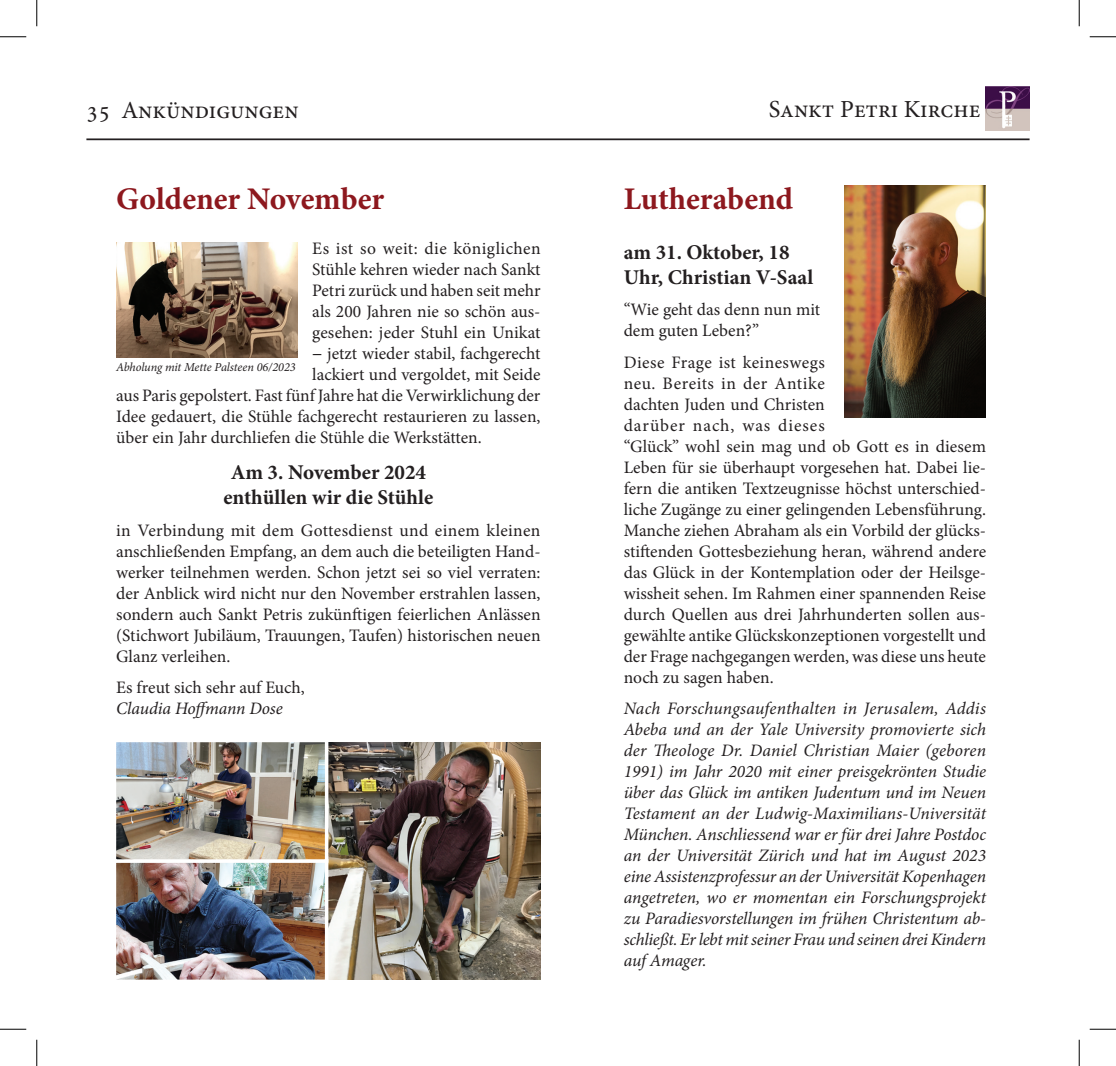
<style>
.page{position:relative;width:1116px;height:1066px;background:#fff}
.page>*{position:absolute;margin:0;border:0;box-sizing:border-box;transform-origin:0 0}
.t1{font:700 31.5px "Minion Pro";letter-spacing:-.005em;color:#8d181e}
.t2{font:24.5px "Minion Pro";color:#231f20}
.t3{font:700 21px/25.2px "Minion Pro";color:#231f20}
.t4{font:17.5px/21px "Minion Pro";color:#231f20}
.t5{font:italic 17.5px/21px "Minion Pro";letter-spacing:-.015em;color:#231f20;text-align:justify}
.t6{font:italic 12.25px "Minion Pro";letter-spacing:-.01em;color:#231f20}
.s1{font-weight:700}
</style>
<div class="page">
<hr style="left:86px;top:138px;width:943px;height:2px;background:#231f20">
<img style="left:985px;top:86px;width:44px;height:44px">
<img style="left:330px;top:742px;width:210px;height:237px">
<img style="left:844px;top:186px;width:141px;height:231px">
<img style="left:116px;top:742px;width:214px;height:238px">
<img style="left:116px;top:242px;width:181px;height:116px">
<svg style="left:0;top:36px;width:26px;height:1px"></svg>
<svg style="left:1089px;top:36px;width:26px;height:1px"></svg>
<svg style="left:0;top:1029px;width:26px;height:1px"></svg>
<svg style="left:1089px;top:1029px;width:26px;height:1px"></svg>
<svg style="left:36px;top:0;width:1px;height:26px"></svg>
<svg style="left:36px;top:1039px;width:1px;height:27px"></svg>
<svg style="left:1078px;top:0;width:1px;height:26px"></svg>
<svg style="left:1078px;top:1039px;width:1px;height:27px"></svg>
<h2 class="t2" style="left:86px;top:94px;width:214px">35 Ankündigungen</h2>
<h2 class="t2" style="left:768px;top:92px;width:213px">Sankt Petri Kirche</h2>
<h1 class="t1" style="left:116px;top:176px;width:269px">Goldener November</h1>
<p class="t4" style="left:312px;top:238px;width:230px">Es ist so weit: die königlichen</p>
<p class="t4" style="left:312px;top:259px;width:230px">Stühle kehren wieder nach Sankt</p>
<p class="t4" style="left:312px;top:280px;width:230px">Petri zurück und haben seit mehr</p>
<p class="t4" style="left:312px;top:301px;width:230px">als 200 Jahren nie so schön aus-</p>
<p class="t4" style="left:312px;top:322px;width:230px">gesehen: jeder Stuhl ein Unikat</p>
<p class="t4" style="left:312px;top:343px;width:230px"><span class="s1">−</span> jetzt wieder stabil, fachgerecht</p>
<p class="t4" style="left:312px;top:364px;width:230px">lackiert und vergoldet, mit Seide</p>
<p class="t4" style="left:116px;top:385px;width:426px">aus Paris gepolstert. Fast fünf Jahre hat die Verwirklichung der</p>
<p class="t4" style="left:116px;top:406px;width:426px">Idee gedauert, die Stühle fachgerecht restaurieren zu lassen,</p>
<p class="t4" style="left:116px;top:427px;width:367px">über ein Jahr durchliefen die Stühle die Werkstätten.</p>
<p class="t3" style="left:223px;top:459px;width:211px;text-align:center">Am 3. November 2024 enthüllen wir die Stühle</p>
<p class="t4" style="left:116px;top:519px;width:426px;text-align:justify">in Verbindung mit dem Gottesdienst und einem kleinen anschließenden Empfang, an dem auch die beteiligten Hand&shy;werker teilnehmen werden. Schon jetzt sei so viel verraten: der Anblick wird nicht nur den November erstrahlen lassen, sondern auch Sankt Petris zukünftigen feierlichen Anlässen (Stichwort Jubiläum, Trauungen, Taufen) historischen neuen Glanz verleihen.</p>
<p class="t4" style="left:116px;top:677px;width:190px">Es freut sich sehr auf Euch,</p>
<p class="t5" style="left:116px;top:698px;width:168px">Claudia Hoffmann Dose</p>
<p class="t6" style="left:116px;top:358px;width:181px">Abholung mit Mette Palsteen 06/2023</p>
<h1 class="t1" style="left:623px;top:176px;width:171px">Lutherabend</h1>
<p class="t3" style="left:623px;top:239px;width:191px">am 31. Oktober, 18<br>Uhr, Christian V-Saal</p>
<p class="t4" style="left:623px;top:299px;width:198px">“Wie geht das denn nun mit dem guten Leben?”</p>
<p class="t4" style="left:623px;top:351px;width:364px">Diese Frage ist keineswegs<br>neu. Bereits in der Antike<br>dachten Juden und Christen<br>darüber nach, was dieses<br>“Glück” wohl sein mag und ob Gott es in diesem Leben für sie überhaupt vorgesehen hat. Dabei lie&shy;fern die antiken Textzeugnisse höchst unterschied&shy;liche Zugänge zu einer gelingenden Lebensführung.<br>Manche ziehen Abraham als ein Vorbild der glücks&shy;stiftenden Gottesbeziehung heran, während andere das Glück in der Kontemplation oder der Heilsge&shy;wissheit sehen. Im Rahmen einer spannenden Reise durch Quellen aus drei Jahrhunderten sollen aus&shy;gewählte antike Glückskonzeptionen vorgestellt und der Frage nachgegangen werden, was diese uns heute noch zu sagen haben.</p>
<p class="t5" style="left:623px;top:698px;width:364px">Nach Forschungsaufenthalten in Jerusalem, Addis Abeba und an der Yale University promovierte sich der Theologe Dr. Daniel Christian Maier (geboren 1991) im Jahr 2020 mit einer preisgekrönten Studie über das Glück im antiken Judentum und im Neuen Testament an der Ludwig-Maximilians-Universität München. Anschliessend war er für drei Jahre Postdoc an der Universität Zürich und hat im August 2023 eine Assistenzprofessur an der Universität Kopenhagen angetreten, wo er momentan ein Forschungsprojekt zu Paradiesvorstellungen im frühen Christentum ab&shy;schließt. Er lebt mit seiner Frau und seinen drei Kindern auf Amager.</p>
</div>
